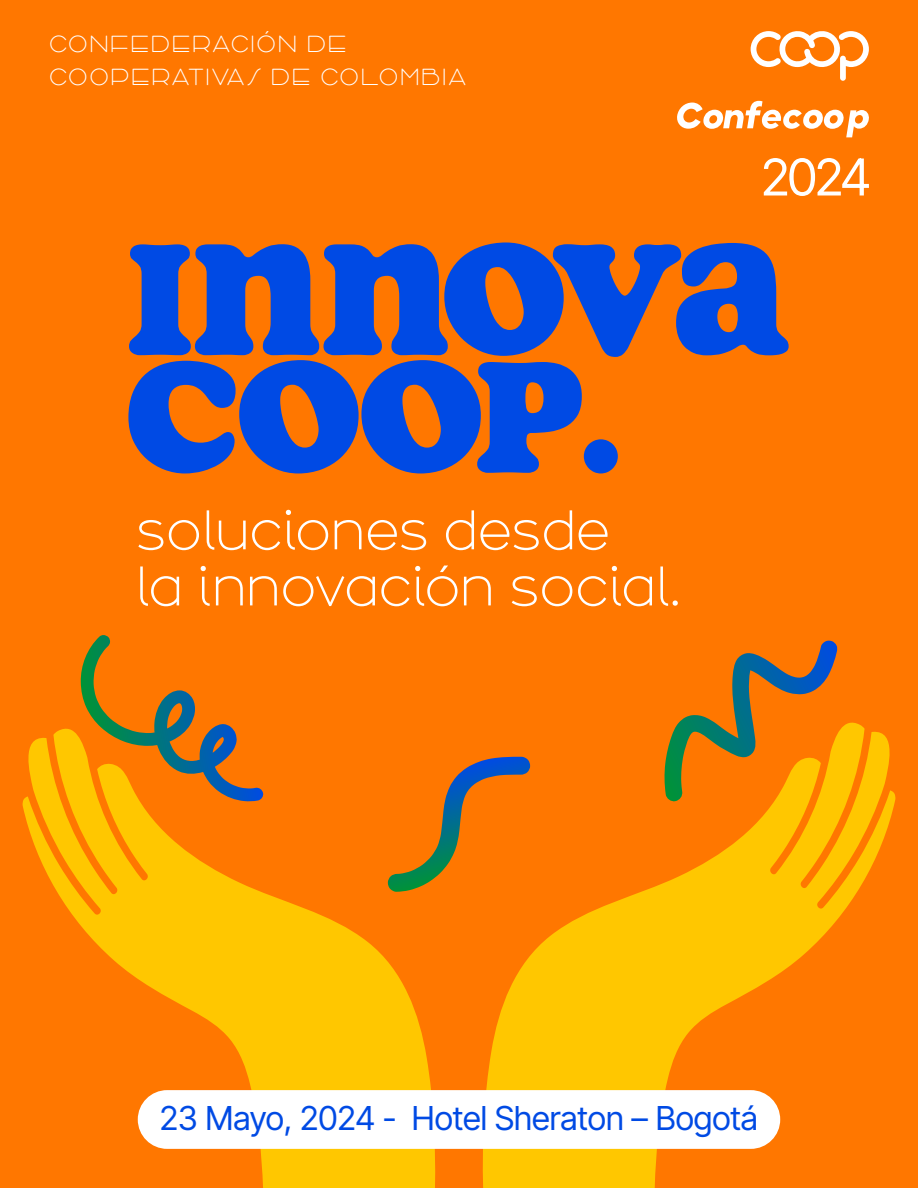
<style>
.page{position:relative;width:918px;height:1188px;background:#f70}
.page>*{position:absolute;margin:0;border:0;box-sizing:border-box;transform-origin:0 0}
.t1{font:158.7px/117.6px "Soap";letter-spacing:-.02em;color:#004ae4}
.t2{font:300 60.15px/56.1px "Arbotek";letter-spacing:-.02em;color:#fff}
.t3{font:50.85px "Inter Tight";color:#fff}
.t4{font:33px "Inter Tight";color:#004ae4}
.t5{font:25.05px/33px "Arbotek Light Rounded";letter-spacing:.065em;color:#fff}
</style>
<div class="page">
<svg style="left:80px;top:635px;width:115px;height:87px"></svg>
<svg style="left:689px;top:641px;width:149px;height:75px"></svg>
<svg style="left:436px;top:760px;width:46px;height:117px"></svg>
<svg style="left:482px;top:716px;width:414px;height:472px"></svg>
<svg style="left:22px;top:722px;width:414px;height:466px"></svg>
<div style="left:138px;top:1090px;width:642px;height:59px;background:#fff;border-radius:29px"></div>
<svg style="left:677px;top:101px;width:192px;height:36px"></svg>
<svg style="left:751px;top:31px;width:118px;height:50px"></svg>
<p class="t5" style="left:49px;top:28px;width:419px">CONFEDERACIÓN DE<br>COOPERATIVAS DE COLOMBIA</p>
<h3 class="t3" style="left:761px;top:139px;width:111px">2024</h3>
<h1 class="t1" style="left:127px;top:238px;width:666px">INNOVA<br>COOP.</h1>
<h2 class="t2" style="left:135px;top:502px;width:548px">soluciones desde<br>la innovación social.</h2>
<h3 class="t4" style="left:160px;top:1094px;width:600px">23 Mayo, 2024 - Hotel Sheraton – Bogotá</h3>
</div>
